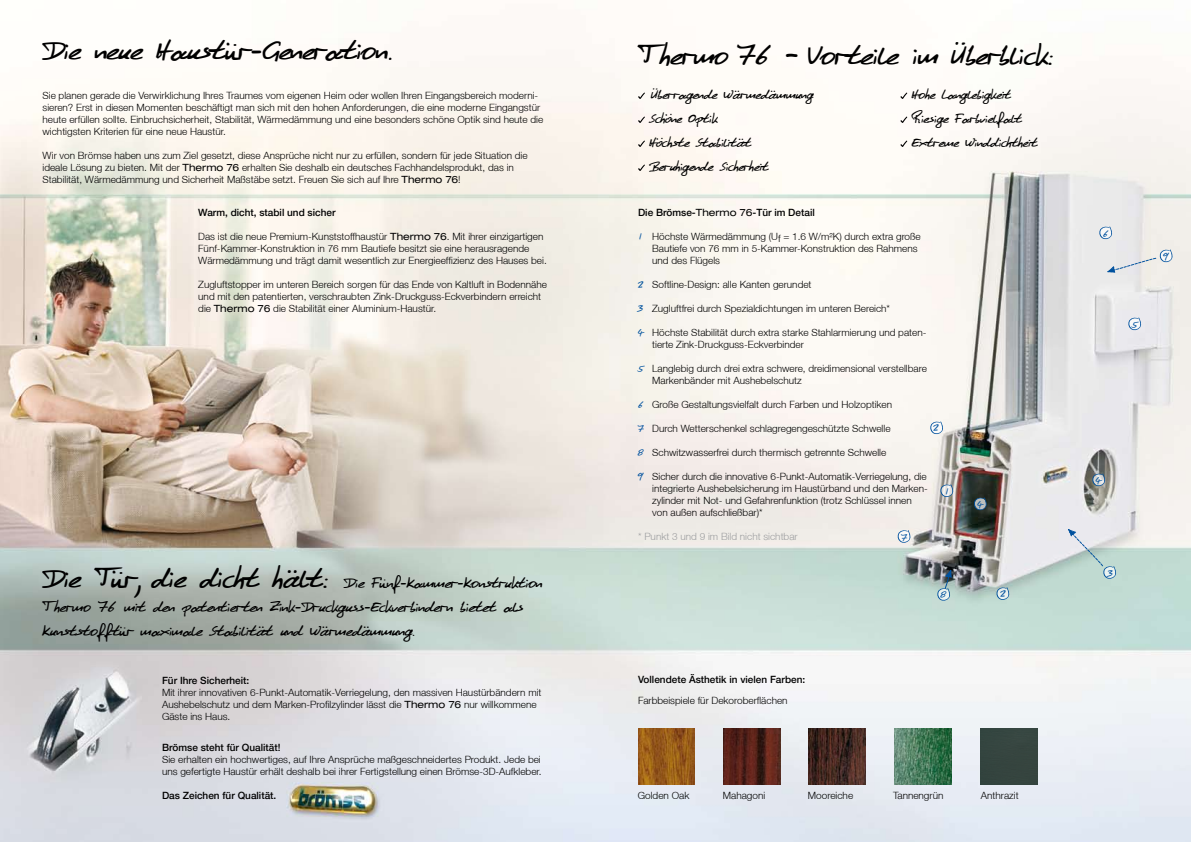
<style>
.page{position:relative;width:1191px;height:842px;background:#fff}
.page>*{position:absolute;margin:0;border:0;box-sizing:border-box;transform-origin:0 0}
.t1{font:30px "Culture";color:#000}
.t2{font:16px/24px "Culture";color:#000}
.t3{font:14px/24px "Culture";color:#000}
.t4{font:300 10px/12px "Helvetica Neue LT";color:#000}
.t5{font:500 10px "Helvetica Neue LT";color:#000}
.t6{font:300 10px "Helvetica Neue LT";color:#9c9d9f}
.t7{font:10px "Culture";color:#00519e}
.s1{font-family:"Comic Sans MS"}
.s2{font-family:"Helvetica Neue";font-weight:400;font-stretch:expanded}
.s3{font-size:30px}
</style>
<div class="page">
<img style="left:0;top:50px;width:1191px;height:792px">
<svg style="left:638px;top:93px;width:7px;height:6px"></svg>
<svg style="left:638px;top:117px;width:7px;height:6px"></svg>
<svg style="left:638px;top:141px;width:7px;height:6px"></svg>
<svg style="left:638px;top:165px;width:7px;height:6px"></svg>
<svg style="left:900px;top:93px;width:7px;height:6px"></svg>
<svg style="left:900px;top:117px;width:7px;height:6px"></svg>
<svg style="left:900px;top:141px;width:7px;height:6px"></svg>
<svg style="left:939px;top:484px;width:14px;height:14px"></svg>
<svg style="left:995px;top:587px;width:14px;height:14px"></svg>
<svg style="left:973px;top:497px;width:14px;height:14px"></svg>
<svg style="left:1098px;top:226px;width:14px;height:14px"></svg>
<svg style="left:1127px;top:317px;width:14px;height:14px"></svg>
<svg style="left:936px;top:568px;width:18px;height:33px"></svg>
<svg style="left:929px;top:421px;width:14px;height:14px"></svg>
<svg style="left:897px;top:530px;width:13px;height:14px"></svg>
<svg style="left:1091px;top:473px;width:14px;height:14px"></svg>
<img style="left:638px;top:728px;width:57px;height:57px">
<img style="left:724px;top:728px;width:56px;height:57px">
<img style="left:809px;top:728px;width:56px;height:57px">
<img style="left:894px;top:728px;width:57px;height:57px">
<div style="left:980px;top:728px;width:57px;height:57px;background:#35453f"></div>
<svg style="left:1105px;top:249px;width:67px;height:27px;background:#e0e2e5"></svg>
<svg style="left:1066px;top:528px;width:50px;height:52px;background:#c8d7d7"></svg>
<h1 class="t1" style="left:43px;top:29px;width:351px">Die neue Haustür<span class="s1">-</span>Generation.</h1>
<p class="t4" style="left:43px;top:89px;width:502px">Sie planen gerade die Verwirklichung Ihres Traumes vom eigenen Heim oder wollen Ihren Eingangsbereich moderni&shy;sieren? Erst in diesen Momenten beschäftigt man sich mit den hohen Anforderungen, die eine moderne Eingangstür heute erfüllen sollte. Einbruchsicherheit, Stabilität, Wärmedämmung und eine besonders schöne Optik sind heute die wichtigsten Kriterien für eine neue Haustür.</p>
<p class="t4" style="left:43px;top:149px;width:486px">Wir von Brömse haben uns zum Ziel gesetzt, diese Ansprüche nicht nur zu erfüllen, sondern für jede Situation die ideale Lösung zu bieten. Mit der <span class="s2">Thermo 76</span> erhalten Sie deshalb ein deutsches Fachhandelsprodukt, das in<br>Stabilität, Wärmedämmung und Sicherheit Maßstäbe setzt. Freuen Sie sich auf Ihre <span class="s2">Thermo 76</span>!</p>
<p class="t5" style="left:198px;top:206px;width:139px">Warm, dicht, stabil und sicher</p>
<p class="t4" style="left:198px;top:230px;width:350px">Das ist die neue Premium-Kunststoffhaustür <span class="s2">Thermo 76</span>. Mit ihrer einzigartigen<br>Fünf-Kammer-Konstruktion in 76 mm Bautiefe besitzt sie eine herausragende<br>Wärmedämmung und trägt damit wesentlich zur Energieeffizienz des Hauses bei.</p>
<p class="t4" style="left:198px;top:278px;width:350px">Zugluftstopper im unteren Bereich sorgen für das Ende von Kaltluft in Bodennähe und mit den patentierten, verschraubten Zink-Druckguss-Eckverbindern erreicht die <span class="s2">Thermo 76</span> die Stabilität einer Aluminium-Haustür.</p>
<h2 class="t2" style="left:42px;top:570px;width:501px"><span class="s3">Die Tür, die dicht hält:</span> Die Fünf<span class="s1">-</span>Kammer<span class="s1">-</span>Konstruktion<br>Thermo 76 mit den patentierten Zink<span class="s1">-</span>Druckguss<span class="s1">-</span>Eckverbindern bietet als<br>Kunststofftür maximale Stabilität und Wärmedämmung.</h2>
<p class="t5" style="left:162px;top:674px;width:89px">Für Ihre Sicherheit:</p>
<p class="t4" style="left:162px;top:686px;width:381px">Mit ihrer innovativen 6-Punkt-Automatik-Verriegelung, den massiven Haustürbändern mit<br>Aushebelschutz und dem Marken-Profilzylinder lässt die <span class="s2">Thermo 76</span> nur willkommene<br>Gäste ins Haus.</p>
<p class="t5" style="left:162px;top:741px;width:120px">Brömse steht für Qualität!</p>
<p class="t4" style="left:162px;top:753px;width:381px">Sie erhalten ein hochwertiges, auf Ihre Ansprüche maßgeschneidertes Produkt. Jede bei uns gefertigte Haustür erhält deshalb bei ihrer Fertigstellung einen Brömse-3D-Aufkleber.</p>
<p class="t5" style="left:162px;top:789px;width:116px">Das Zeichen für Qualität.</p>
<h1 class="t1" style="left:638px;top:33px;width:418px">Thermo 76 <span class="s1">–</span> Vorteile im Überblick:</h1>
<h3 class="t3" style="left:649px;top:82px;width:165px">Überragende Wärmedämmung<br>Schöne Optik<br>Höchste Stabilität<br>Beruhigende Sicherheit</h3>
<h3 class="t3" style="left:911px;top:82px;width:127px">Hohe Langlebigkeit<br>Riesige Farbvielfalt<br>Extreme Winddichtheit</h3>
<p class="t5" style="left:638px;top:206px;width:178px">Die Brömse-<span class="s2">Thermo 76</span>-Tür im Detail</p>
<p class="t7" style="left:638px;top:230px;width:7px">1</p>
<p class="t4" style="left:652px;top:230px;width:270px">Höchste Wärmedämmung (Uf = 1.6 W/m²K) durch extra große<br>Bautiefe von 76 mm in 5-Kammer-Konstruktion des Rahmens und des Flügels</p>
<p class="t4" style="left:652px;top:278px;width:161px">Softline-Design: alle Kanten gerundet</p>
<p class="t4" style="left:652px;top:302px;width:239px">Zugluftfrei durch Spezialdichtungen im unteren Bereich*</p>
<p class="t4" style="left:652px;top:326px;width:276px">Höchste Stabilität durch extra starke Stahlarmierung und paten&shy;tierte Zink-Druckguss-Eckverbinder</p>
<p class="t4" style="left:652px;top:362px;width:276px">Langlebig durch drei extra schwere, dreidimensional verstellbare<br>Markenbänder mit Aushebelschutz</p>
<p class="t4" style="left:652px;top:398px;width:241px">Große Gestaltungsvielfalt durch Farben und Holzoptiken</p>
<p class="t4" style="left:652px;top:422px;width:240px">Durch Wetterschenkel schlagregengeschützte Schwelle</p>
<p class="t4" style="left:652px;top:446px;width:235px">Schwitzwasserfrei durch thermisch getrennte Schwelle</p>
<p class="t4" style="left:652px;top:470px;width:277px">Sicher durch die innovative 6-Punkt-Automatik-Verriegelung, die integrierte Aushebelsicherung im Haustürband und den Marken&shy;zylinder mit Not- und Gefahrenfunktion (trotz Schlüssel innen von außen aufschließbar)*</p>
<p class="t7" style="left:638px;top:278px;width:7px">2</p>
<p class="t7" style="left:637px;top:302px;width:7px">3</p>
<p class="t7" style="left:638px;top:326px;width:7px">4</p>
<p class="t7" style="left:638px;top:362px;width:7px">5</p>
<p class="t7" style="left:638px;top:398px;width:7px">6</p>
<p class="t7" style="left:638px;top:422px;width:7px">7</p>
<p class="t7" style="left:638px;top:446px;width:7px">8</p>
<p class="t7" style="left:638px;top:470px;width:7px">9</p>
<p class="t7" style="left:933px;top:421px;width:7px">2</p>
<p class="t7" style="left:944px;top:484px;width:7px">1</p>
<p class="t6" style="left:638px;top:530px;width:161px">* Punkt 3 und 9 im Bild nicht sichtbar</p>
<p class="t7" style="left:901px;top:530px;width:7px">7</p>
<p class="t7" style="left:940px;top:587px;width:7px">8</p>
<p class="t7" style="left:977px;top:497px;width:7px">4</p>
<p class="t7" style="left:1000px;top:586px;width:7px">2</p>
<p class="t5" style="left:638px;top:674px;width:169px">Vollendete Ästhetik in vielen Farben:</p>
<p class="t4" style="left:638px;top:694px;width:151px">Farbbeispiele für Dekoroberflächen</p>
<p class="t4" style="left:638px;top:789px;width:53px">Golden Oak</p>
<p class="t4" style="left:723px;top:789px;width:44px">Mahagoni</p>
<p class="t4" style="left:808px;top:789px;width:47px">Mooreiche</p>
<p class="t4" style="left:893px;top:789px;width:52px">Tannengrün</p>
<p class="t4" style="left:981px;top:789px;width:39px">Anthrazit</p>
<p class="t7" style="left:1102px;top:226px;width:7px">6</p>
<p class="t7" style="left:1131px;top:317px;width:7px">5</p>
<p class="t7" style="left:1163px;top:249px;width:7px">9</p>
<p class="t7" style="left:1095px;top:473px;width:7px">4</p>
<p class="t7" style="left:1106px;top:566px;width:7px">3</p>
</div>
